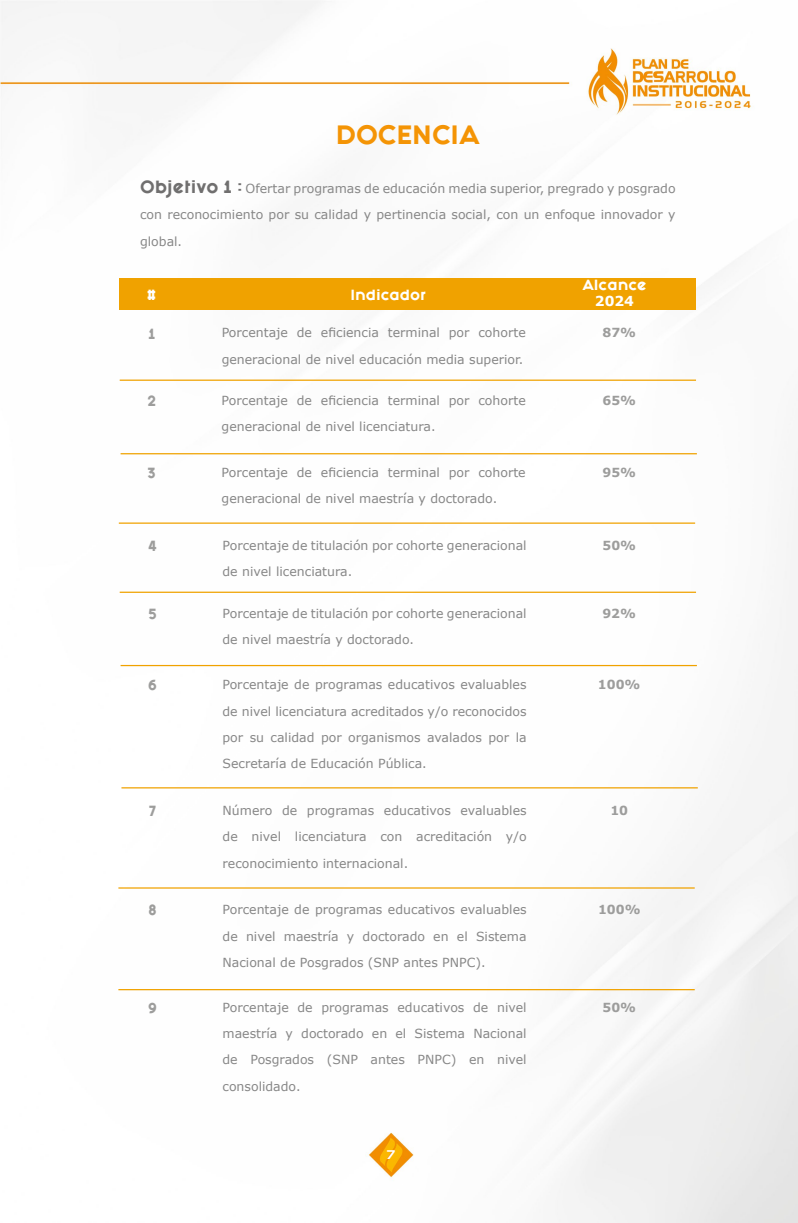
<style>
.page{position:relative;width:798px;height:1223px;background:#fff}
.page>*{position:absolute;margin:0;border:0;box-sizing:border-box;transform-origin:0 0}
.t1{font:800 22.5px "Fashion Fetish";color:#f49405}
.t2{font:700 13.75px "Verdana";color:#fff}
.t3{font:12.5px/26.2px "Verdana";color:#878787;text-align:justify}
.t4{font:700 12.5px "Verdana";color:#9d9d9c}
.t5{font:800 12.5px "Fashion Fetish";color:#fff}
.t6{font:800 12.5px "Fashion Fetish";color:#9d9d9c}
.t7{font:12.5px "Hanzel Normal";color:#fff}
.s1{font-family:"Fashion Fetish";font-weight:800;font-size:15px;color:#706f6f}
</style>
<div class="page">
<img style="left:0;top:0;width:797px;height:1222px">
<div style="left:120px;top:278px;width:575px;height:32px;background:#f0a200"></div>
<hr style="left:120px;top:379px;width:575px;height:2px;background:#f0a200">
<hr style="left:120px;top:453px;width:576px;height:1px;background:#f0a200">
<hr style="left:119px;top:522px;width:575px;height:2px;background:#f0a200">
<hr style="left:120px;top:591px;width:575px;height:2px;background:#f0a200">
<hr style="left:120px;top:665px;width:576px;height:1px;background:#f0a200">
<hr style="left:121px;top:787px;width:576px;height:1px;background:#f0a200">
<hr style="left:118px;top:887px;width:576px;height:1px;background:#f0a200">
<hr style="left:118px;top:989px;width:576px;height:1px;background:#f0a200">
<h1 class="t1" style="left:336px;top:116px;width:145px">DOCENCIA</h1>
<p class="t3" style="left:140px;top:175px;width:537px"><span class="s1">Objetivo 1 :</span> Ofertar programas de educación media superior, pregrado y posgrado con reconocimiento por su calidad y pertinencia social, con un enfoque innovador y global.</p>
<p class="t5" style="left:147px;top:285px;width:11px">#</p>
<p class="t5" style="left:350px;top:285px;width:77px">Indicador</p>
<p class="t5" style="left:582px;top:274px;width:66px">Alcance</p>
<p class="t2" style="left:594px;top:292px;width:41px">2024</p>
<p class="t6" style="left:148px;top:323px;width:9px">1</p>
<p class="t3" style="left:221px;top:320px;width:305px">Porcentaje de eficiencia terminal por cohorte generacional de nivel educación media superior.</p>
<p class="t4" style="left:602px;top:325px;width:35px">87%</p>
<p class="t6" style="left:147px;top:390px;width:10px">2</p>
<p class="t3" style="left:221px;top:387px;width:305px">Porcentaje de eficiencia terminal por cohorte generacional de nivel licenciatura.</p>
<p class="t4" style="left:602px;top:392px;width:35px">65%</p>
<p class="t6" style="left:147px;top:462px;width:10px">3</p>
<p class="t3" style="left:221px;top:459px;width:305px">Porcentaje de eficiencia terminal por cohorte generacional de nivel maestría y doctorado.</p>
<p class="t4" style="left:602px;top:464px;width:35px">95%</p>
<p class="t3" style="left:222px;top:532px;width:305px">Porcentaje de titulación por cohorte generacional de nivel licenciatura.</p>
<p class="t6" style="left:148px;top:536px;width:10px">4</p>
<p class="t4" style="left:602px;top:537px;width:35px">50%</p>
<p class="t3" style="left:222px;top:600px;width:305px">Porcentaje de titulación por cohorte generacional de nivel maestría y doctorado.</p>
<p class="t6" style="left:148px;top:603px;width:10px">5</p>
<p class="t4" style="left:602px;top:605px;width:35px">92%</p>
<p class="t3" style="left:222px;top:671px;width:305px">Porcentaje de programas educativos evaluables de nivel licenciatura acreditados y/o reconocidos por su calidad por organismos avalados por la Secretaría de Educación Pública.</p>
<p class="t6" style="left:148px;top:675px;width:11px">6</p>
<p class="t4" style="left:597px;top:676px;width:44px">100%</p>
<p class="t6" style="left:149px;top:801px;width:8px">7</p>
<p class="t3" style="left:222px;top:797px;width:305px">Número de programas educativos evaluables de nivel licenciatura con acreditación y/o reconocimiento internacional.</p>
<p class="t4" style="left:610px;top:802px;width:19px">10</p>
<p class="t6" style="left:148px;top:900px;width:10px">8</p>
<p class="t3" style="left:222px;top:897px;width:305px">Porcentaje de programas educativos evaluables de nivel maestría y doctorado en el Sistema Nacional de Posgrados (SNP antes PNPC).</p>
<p class="t4" style="left:597px;top:901px;width:44px">100%</p>
<p class="t6" style="left:148px;top:997px;width:11px">9</p>
<p class="t3" style="left:222px;top:994px;width:305px">Porcentaje de programas educativos de nivel maestría y doctorado en el Sistema Nacional de Posgrados (SNP antes PNPC) en nivel consolidado.</p>
<p class="t4" style="left:602px;top:999px;width:35px">50%</p>
<p class="t7" style="left:387px;top:1147px;width:9px">7</p>
</div>
